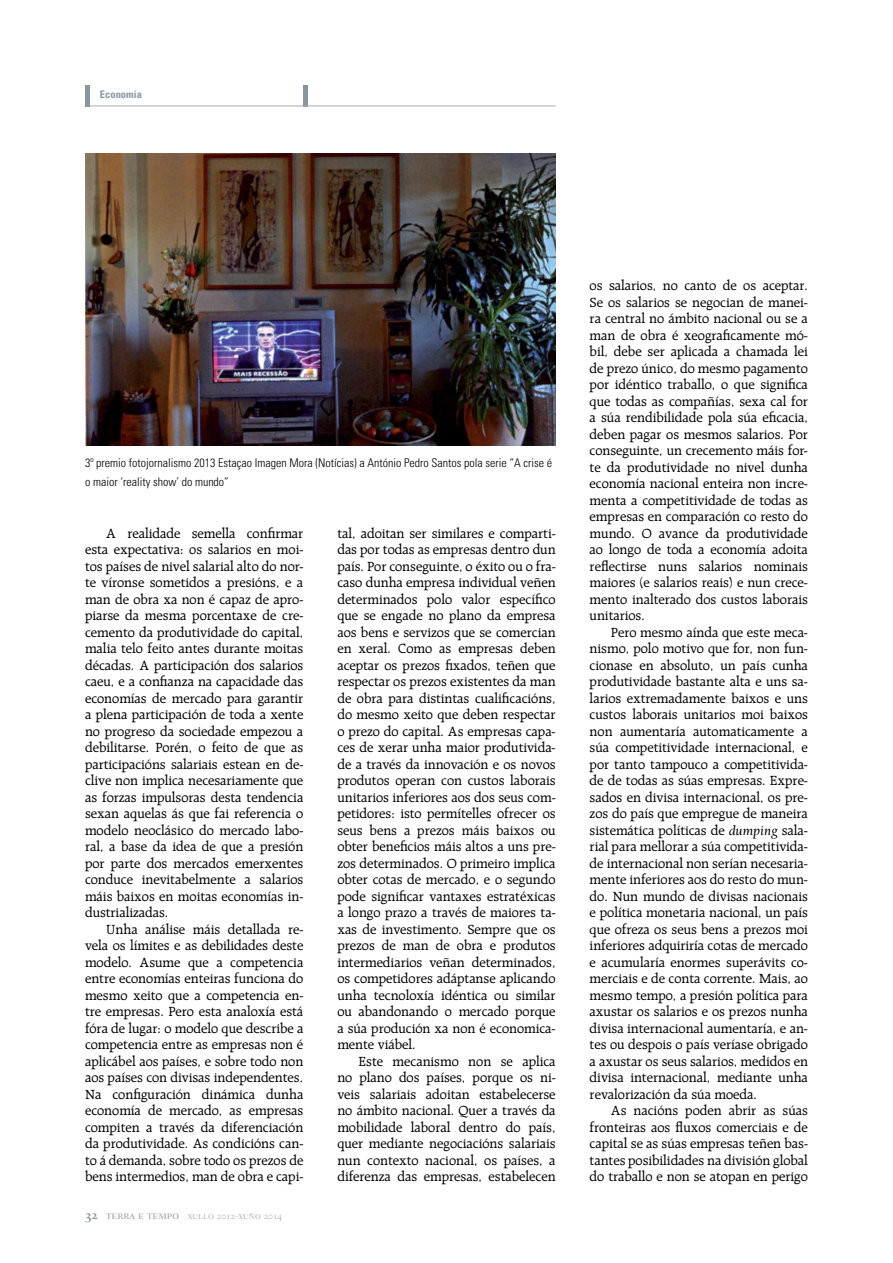
<style>
.page{position:relative;width:893px;height:1263px;background:#fff}
.page>*{position:absolute;margin:0;border:0;box-sizing:border-box;transform-origin:0 0}
.t1{font:14.25px/16.5px "Raleigh";color:#000;text-align:justify}
.t2{font:300 condensed 12px/19.5px "Univers";color:#000}
.t3{font:10.5px "Fairfield Light SC";color:#a5afb5}
.t4{font:700 condensed 10.5px "Univers";color:#8a969d}
.s1{font-family:"Fairfield Bold SC";font-size:13.5px;color:#8a969d}
.s2{font-size:12px;color:#8a969d}
.s3{font-family:"Berkeley";font-style:italic}
</style>
<div class="page">
<div style="left:85px;top:85px;width:5px;height:21px;background:#8a969d"></div>
<div style="left:303px;top:85px;width:5px;height:21px;background:#8a969d"></div>
<hr style="left:90px;top:106px;width:466px;height:1px;background:#a5afb5">
<img style="left:86px;top:154px;width:469px;height:292px">
<p class="t4" style="left:100px;top:88px;width:43px">Economía</p>
<p class="t2" style="left:85px;top:453px;width:468px">3º premio fotojornalismo 2013 Estaçao Imagen Mora (Notícias) a António Pedro Santos pola serie “A crise é o maior ‘reality show’ do mundo”</p>
<p class="t1" style="left:85px;top:525px;width:220px;text-indent:21px">A realidade semella confirmar esta expectativa: os salarios en moi&shy;tos países de nivel salarial alto do nor&shy;te víronse sometidos a presións, e a man de obra xa non é capaz de apro&shy;piarse da mesma porcentaxe de cre&shy;cemento da produtividade do capital, malia telo feito antes durante moitas décadas. A participación dos salarios caeu, e a confianza na capacidade das economías de mercado para garantir a plena participación de toda a xente no progreso da sociedade empezou a debilitarse. Porén, o feito de que as participacións salariais estean en de&shy;clive non implica necesariamente que as forzas impulsoras desta tendencia sexan aquelas ás que fai referencia o modelo neoclásico do mercado labo&shy;ral, a base da idea de que a presión por parte dos mercados emerxentes conduce inevitabelmente a salarios máis baixos en moitas economías in&shy;dustrializadas.</p>
<p class="t1" style="left:85px;top:921px;width:220px;text-indent:21px">Unha análise máis detallada re&shy;vela os límites e as debilidades deste modelo. Asume que a competencia entre economías enteiras funciona do mesmo xeito que a competencia en&shy;tre empresas. Pero esta analoxía está fóra de lugar: o modelo que describe a competencia entre as empresas non é aplicábel aos países, e sobre todo non aos países con divisas independentes.<br>Na configuración dinámica dunha economía de mercado, as empresas compiten a través da diferenciación da produtividade. As condicións can&shy;to á demanda, sobre todo os prezos de bens intermedios, man de obra e capi-</p>
<p class="t3" style="left:85px;top:1210px;width:199px"><span class="s1">32</span> <span class="s2">terra e tempo</span> xullo 2012-xuño 2014</p>
<p class="t1" style="left:337px;top:525px;width:220px">tal, adoitan ser similares e comparti&shy;das por todas as empresas dentro dun país. Por conseguinte, o éxito ou o fra&shy;caso dunha empresa individual veñen determinados polo valor específico que se engade no plano da empresa aos bens e servizos que se comercian en xeral. Como as empresas deben aceptar os prezos fixados, teñen que respectar os prezos existentes da man de obra para distintas cualificacións, do mesmo xeito que deben respectar o prezo do capital. As empresas capa&shy;ces de xerar unha maior produtivida&shy;de a través da innovación e os novos produtos operan con custos laborais unitarios inferiores aos dos seus com&shy;petidores: isto permítelles ofrecer os seus bens a prezos máis baixos ou obter beneficios máis altos a uns pre&shy;zos determinados. O primeiro implica obter cotas de mercado, e o segundo pode significar vantaxes estratéxicas a longo prazo a través de maiores ta&shy;xas de investimento. Sempre que os prezos de man de obra e produtos intermediarios veñan determinados, os competidores adáptanse aplicando unha tecnoloxía idéntica ou similar ou abandonando o mercado porque a súa produción xa non é economica&shy;mente viábel.</p>
<p class="t1" style="left:337px;top:1053px;width:220px;text-indent:21px">Este mecanismo non se aplica no plano dos países, porque os ni&shy;veis salariais adoitan estabelecerse no ámbito nacional. Quer a través da mobilidade laboral dentro do país, quer mediante negociacións salariais nun contexto nacional, os países, a diferenza das empresas, estabelecen</p>
<p class="t1" style="left:590px;top:277px;width:220px">os salarios, no canto de os aceptar.<br>Se os salarios se negocian de manei&shy;ra central no ámbito nacional ou se a man de obra é xeograficamente mó&shy;bil, debe ser aplicada a chamada lei de prezo único, do mesmo pagamento por idéntico traballo, o que significa que todas as compañías, sexa cal for a súa rendibilidade pola súa eficacia, deben pagar os mesmos salarios. Por conseguinte, un crecemento máis for&shy;te da produtividade no nivel dunha economía nacional enteira non incre&shy;menta a competitividade de todas as empresas en comparación co resto do mundo. O avance da produtividade ao longo de toda a economía adoita reflectirse nuns salarios nominais maiores (e salarios reais) e nun crece&shy;mento inalterado dos custos laborais unitarios.</p>
<p class="t1" style="left:590px;top:624px;width:220px;text-indent:21px">Pero mesmo aínda que este meca&shy;nismo, polo motivo que for, non fun&shy;cionase en absoluto, un país cunha produtividade bastante alta e uns sa&shy;larios extremadamente baixos e uns custos laborais unitarios moi baixos non aumentaría automaticamente a súa competitividade internacional, e por tanto tampouco a competitivida&shy;de de todas as súas empresas. Expre&shy;sados en divisa internacional, os pre&shy;zos do país que empregue de maneira sistemática políticas de <span class="s3">dumping</span> sala&shy;rial para mellorar a súa competitivida&shy;de internacional non serían necesaria&shy;mente inferiores aos do resto do mun&shy;do. Nun mundo de divisas nacionais e política monetaria nacional, un país que ofreza os seus bens a prezos moi inferiores adquiriría cotas de mercado e acumularía enormes superávits co&shy;merciais e de conta corrente. Mais, ao mesmo tempo, a presión política para axustar os salarios e os prezos nunha divisa internacional aumentaría, e an&shy;tes ou despois o país veríase obrigado a axustar os seus salarios, medidos en divisa internacional, mediante unha revalorización da súa moeda.</p>
<p class="t1" style="left:590px;top:1102px;width:220px;text-indent:21px">As nacións poden abrir as súas fronteiras aos fluxos comerciais e de capital se as súas empresas teñen bas&shy;tantes posibilidades na división global do traballo e non se atopan en perigo</p>
</div>
